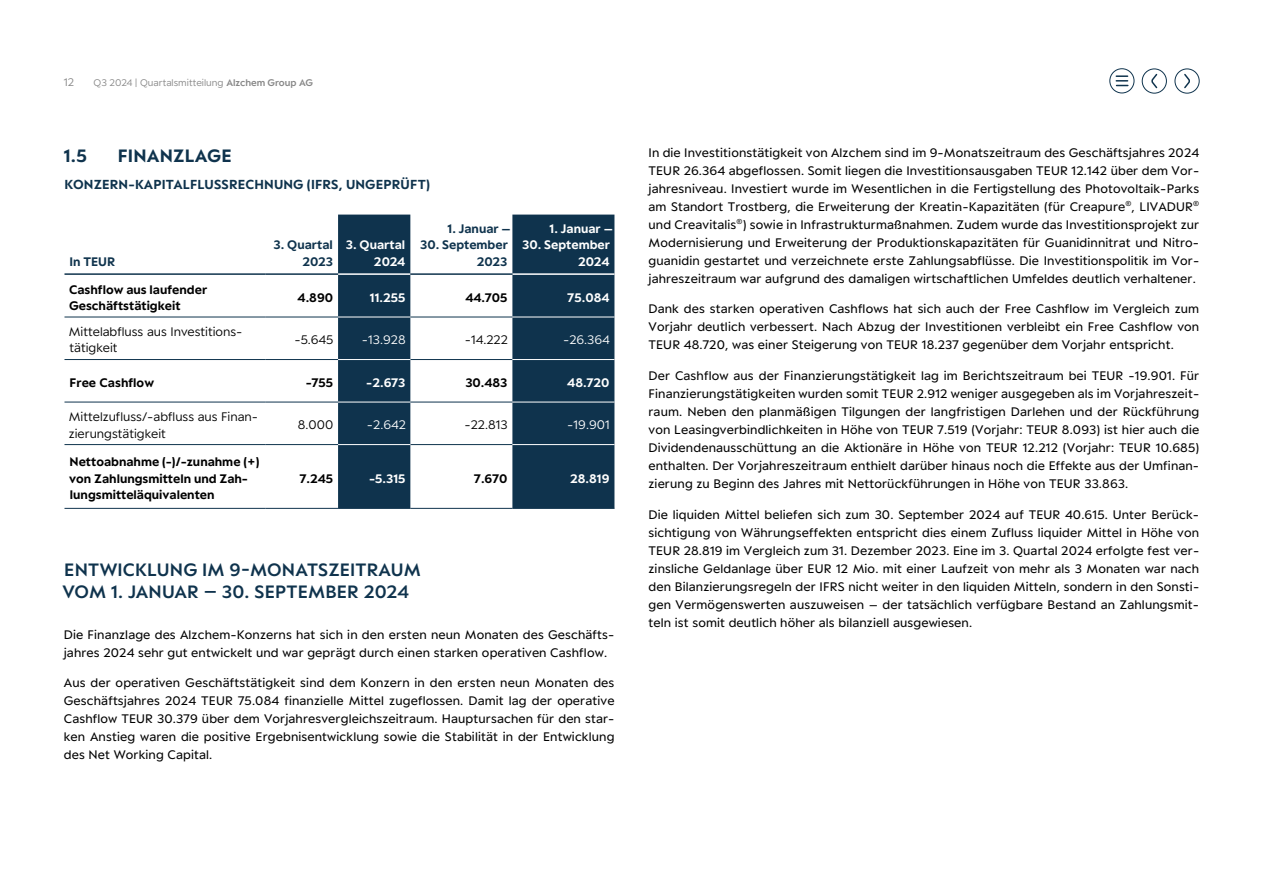
<style>
.page{position:relative;width:1263px;height:893px;background:#fff}
.page>*{position:absolute;margin:0;border:0;box-sizing:border-box;transform-origin:0 0}
.t1{font:600 19.5px/22.5px "ACT";letter-spacing:.01em;color:#0f334d}
.t2{font:700 19.5px "ACT";letter-spacing:.01em;color:#0f334d}
.t3{font:700 14.25px "ACT";letter-spacing:.01em;color:#0f334d}
.t4{font:13.5px/18px "ACT";letter-spacing:.01em;color:#000;text-align:justify}
.t5{font:700 13.5px/16.2px "ACT";color:#000}
.t6{font:300 13.5px/16.2px "ACT";color:#000}
.t7{font:700 13.5px/16.2px "ACT";color:#fff;text-align:right}
.t8{font:700 13.5px/16.2px "ACT";color:#0f334d;text-align:right}
.t9{font:300 13.5px "ACT";color:#fff}
.t10{font:300 12px "ACT";color:#878787}
.t11{font:300 10.5px "ACT";color:#878787}
.s1{font-weight:600}
</style>
<div class="page">
<svg style="left:338px;top:215px;width:276px;height:293px;fill:#0f334d"></svg>
<hr style="left:338px;top:273px;width:72px;height:2px;background:#fff">
<hr style="left:512px;top:273px;width:102px;height:2px;background:#fff">
<hr style="left:64px;top:273px;width:202px;height:2px;background:#0f334d">
<hr style="left:266px;top:273px;width:72px;height:2px;background:#0f334d">
<hr style="left:410px;top:273px;width:102px;height:2px;background:#0f334d">
<hr style="left:410px;top:317px;width:102px;height:1px;background:#0f334d">
<hr style="left:410px;top:359px;width:102px;height:1px;background:#0f334d">
<hr style="left:410px;top:402px;width:102px;height:1px;background:#0f334d">
<hr style="left:410px;top:444px;width:102px;height:1px;background:#0f334d">
<hr style="left:410px;top:508px;width:102px;height:1px;background:#0f334d">
<hr style="left:64px;top:317px;width:202px;height:1px;background:#0f334d">
<hr style="left:266px;top:317px;width:72px;height:1px;background:#0f334d">
<hr style="left:64px;top:359px;width:202px;height:1px;background:#0f334d">
<hr style="left:266px;top:359px;width:72px;height:1px;background:#0f334d">
<hr style="left:64px;top:402px;width:202px;height:1px;background:#0f334d">
<hr style="left:266px;top:402px;width:72px;height:1px;background:#0f334d">
<hr style="left:64px;top:444px;width:202px;height:1px;background:#0f334d">
<hr style="left:266px;top:444px;width:72px;height:1px;background:#0f334d">
<hr style="left:64px;top:508px;width:202px;height:1px;background:#0f334d">
<hr style="left:266px;top:508px;width:72px;height:1px;background:#0f334d">
<hr style="left:338px;top:508px;width:72px;height:1px;background:#0f334d">
<hr style="left:512px;top:508px;width:102px;height:1px;background:#0f334d">
<hr style="left:338px;top:317px;width:72px;height:1px;background:#fff">
<hr style="left:338px;top:359px;width:72px;height:1px;background:#fff">
<hr style="left:338px;top:402px;width:72px;height:1px;background:#fff">
<hr style="left:338px;top:444px;width:72px;height:1px;background:#fff">
<hr style="left:512px;top:317px;width:102px;height:1px;background:#fff">
<hr style="left:512px;top:359px;width:102px;height:1px;background:#fff">
<hr style="left:512px;top:402px;width:102px;height:1px;background:#fff">
<hr style="left:512px;top:444px;width:102px;height:1px;background:#fff">
<svg style="left:1110px;top:69px;width:24px;height:24px"></svg>
<div style="left:1110px;top:69px;width:24px;height:24px;border:1px solid #0f334d;border-radius:50%"></div>
<svg style="left:1116px;top:75px;width:12px;height:11px"></svg>
<div style="left:1175px;top:69px;width:24px;height:24px;border:1px solid #0f334d;border-radius:50%"></div>
<svg style="left:1184px;top:73px;width:5px;height:16px"></svg>
<div style="left:1142px;top:69px;width:24px;height:24px;border:1px solid #0f334d;border-radius:50%"></div>
<svg style="left:1152px;top:73px;width:6px;height:16px"></svg>
<p class="t10" style="left:64px;top:73px;width:12px">12</p>
<p class="t11" style="left:94px;top:74px;width:221px">Q3 2024 | Quartalsmitteilung <span class="s1">Alzchem Group AG</span></p>
<h1 class="t2" style="left:64px;top:140px;width:25px">1.5</h1>
<h1 class="t2" style="left:118px;top:140px;width:115px">FINANZLAGE</h1>
<p class="t3" style="left:65px;top:174px;width:367px">KONZERN-KAPITALFLUSSRECHNUNG (IFRS, UNGEPRÜFT)</p>
<p class="t8" style="left:70px;top:253px;width:47px">In TEUR</p>
<p class="t8" style="left:274px;top:236px;width:61px">3. Quartal<br>2023</p>
<p class="t7" style="left:346px;top:236px;width:61px">3. Quartal<br>2024</p>
<p class="t8" style="left:448px;top:220px;width:65px">1. Januar –</p>
<p class="t8" style="left:420px;top:236px;width:89px">30. September<br>2023</p>
<p class="t7" style="left:550px;top:220px;width:65px">1. Januar –</p>
<p class="t7" style="left:522px;top:236px;width:89px">30. September<br>2024</p>
<p class="t5" style="left:69px;top:281px;width:140px">Cashflow aus laufender<br>Geschäftstätigkeit</p>
<p class="t5" style="left:298px;top:289px;width:37px">4.890</p>
<p class="t7" style="left:370px;top:289px;width:37px">11.255</p>
<p class="t5" style="left:465px;top:289px;width:44px">44.705</p>
<p class="t7" style="left:568px;top:289px;width:43px">75.084</p>
<p class="t6" style="left:69px;top:323px;width:175px">Mittelabfluss aus Investitions&shy;tätigkeit</p>
<p class="t6" style="left:294px;top:331px;width:41px">-5.645</p>
<p class="t9" style="left:362px;top:330px;width:45px">-13.928</p>
<p class="t6" style="left:465px;top:331px;width:45px">-14.222</p>
<p class="t9" style="left:563px;top:330px;width:48px">-26.364</p>
<p class="t5" style="left:70px;top:374px;width:86px">Free Cashflow</p>
<p class="t5" style="left:306px;top:374px;width:29px">-755</p>
<p class="t7" style="left:366px;top:374px;width:41px">-2.673</p>
<p class="t5" style="left:465px;top:374px;width:44px">30.483</p>
<p class="t7" style="left:567px;top:374px;width:44px">48.720</p>
<p class="t6" style="left:69px;top:408px;width:191px">Mittelzufluss/-abfluss aus Finan&shy;zierungstätigkeit</p>
<p class="t6" style="left:298px;top:416px;width:37px">8.000</p>
<p class="t9" style="left:367px;top:415px;width:40px">-2.642</p>
<p class="t6" style="left:464px;top:416px;width:45px">-22.813</p>
<p class="t9" style="left:567px;top:415px;width:44px">-19.901</p>
<p class="t5" style="left:69px;top:453px;width:192px">Nettoabnahme (-)/-zunahme (+) von Zahlungsmitteln und Zah&shy;lungsmitteläquivalenten</p>
<p class="t5" style="left:300px;top:470px;width:35px">7.245</p>
<p class="t7" style="left:369px;top:470px;width:38px">-5.315</p>
<p class="t5" style="left:474px;top:470px;width:35px">7.670</p>
<p class="t7" style="left:570px;top:470px;width:41px">28.819</p>
<h1 class="t1" style="left:62px;top:557px;width:360px">ENTWICKLUNG IM 9-MONATSZEITRAUM<br>VOM 1. JANUAR – 30. SEPTEMBER 2024</h1>
<p class="t4" style="left:64px;top:624px;width:552px">Die Finanzlage des Alzchem-Konzerns hat sich in den ersten neun Monaten des Geschäfts&shy;jahres 2024 sehr gut entwickelt und war geprägt durch einen starken operativen Cashflow.</p>
<p class="t4" style="left:64px;top:673px;width:552px">Aus der operativen Geschäftstätigkeit sind dem Konzern in den ersten neun Monaten des Geschäftsjahres 2024 TEUR 75.084 finanzielle Mittel zugeflossen. Damit lag der operative Cashflow TEUR 30.379 über dem Vorjahresvergleichszeitraum. Hauptursachen für den star&shy;ken Anstieg waren die positive Ergebnisentwicklung sowie die Stabilität in der Entwicklung des Net Working Capital.</p>
<p class="t4" style="left:648px;top:143px;width:552px">In die Investitionstätigkeit von Alzchem sind im 9-Monatszeitraum des Geschäftsjahres 2024<br>TEUR 26.364 abgeflossen. Somit liegen die Investitionsausgaben TEUR 12.142 über dem Vor&shy;jahresniveau. Investiert wurde im Wesentlichen in die Fertigstellung des Photovoltaik-Parks am Standort Trostberg, die Erweiterung der Kreatin-Kapazitäten (für Creapure<sup>®</sup>, LIVADUR<sup>® </sup>und Creavitalis<sup>®</sup>) sowie in Infrastrukturmaßnahmen. Zudem wurde das Investitionsprojekt zur Modernisierung und Erweiterung der Produktionskapazitäten für Guanidinnitrat und Nitro&shy;guanidin gestartet und verzeichnete erste Zahlungsabflüsse. Die Investitionspolitik im Vor&shy;jahreszeitraum war aufgrund des damaligen wirtschaftlichen Umfeldes deutlich verhaltener.</p>
<p class="t4" style="left:648px;top:299px;width:552px">Dank des starken operativen Cashflows hat sich auch der Free Cashflow im Vergleich zum Vorjahr deutlich verbessert. Nach Abzug der Investitionen verbleibt ein Free Cashflow von TEUR 48.720, was einer Steigerung von TEUR 18.237 gegenüber dem Vorjahr entspricht.</p>
<p class="t4" style="left:648px;top:366px;width:552px">Der Cashflow aus der Finanzierungstätigkeit lag im Berichtszeitraum bei TEUR -19.901. Für Finanzierungstätigkeiten wurden somit TEUR 2.912 weniger ausgegeben als im Vorjahreszeit&shy;raum. Neben den planmäßigen Tilgungen der langfristigen Darlehen und der Rückführung von Leasingverbindlichkeiten in Höhe von TEUR 7.519 (Vorjahr: TEUR 8.093) ist hier auch die Dividendenausschüttung an die Aktionäre in Höhe von TEUR 12.212 (Vorjahr: TEUR 10.685) enthalten. Der Vorjahreszeitraum enthielt darüber hinaus noch die Effekte aus der Umfinan&shy;zierung zu Beginn des Jahres mit Nettorückführungen in Höhe von TEUR 33.863.</p>
<p class="t4" style="left:648px;top:505px;width:552px">Die liquiden Mittel beliefen sich zum 30. September 2024 auf TEUR 40.615. Unter Berück&shy;sichtigung von Währungseffekten entspricht dies einem Zufluss liquider Mittel in Höhe von TEUR 28.819 im Vergleich zum 31. Dezember 2023. Eine im 3. Quartal 2024 erfolgte fest ver&shy;zinsliche Geldanlage über EUR 12 Mio. mit einer Laufzeit von mehr als 3 Monaten war nach den Bilanzierungsregeln der IFRS nicht weiter in den liquiden Mitteln, sondern in den Sonsti&shy;gen Vermögenswerten auszuweisen – der tatsächlich verfügbare Bestand an Zahlungsmit&shy;teln ist somit deutlich höher als bilanziell ausgewiesen.</p>
</div>
